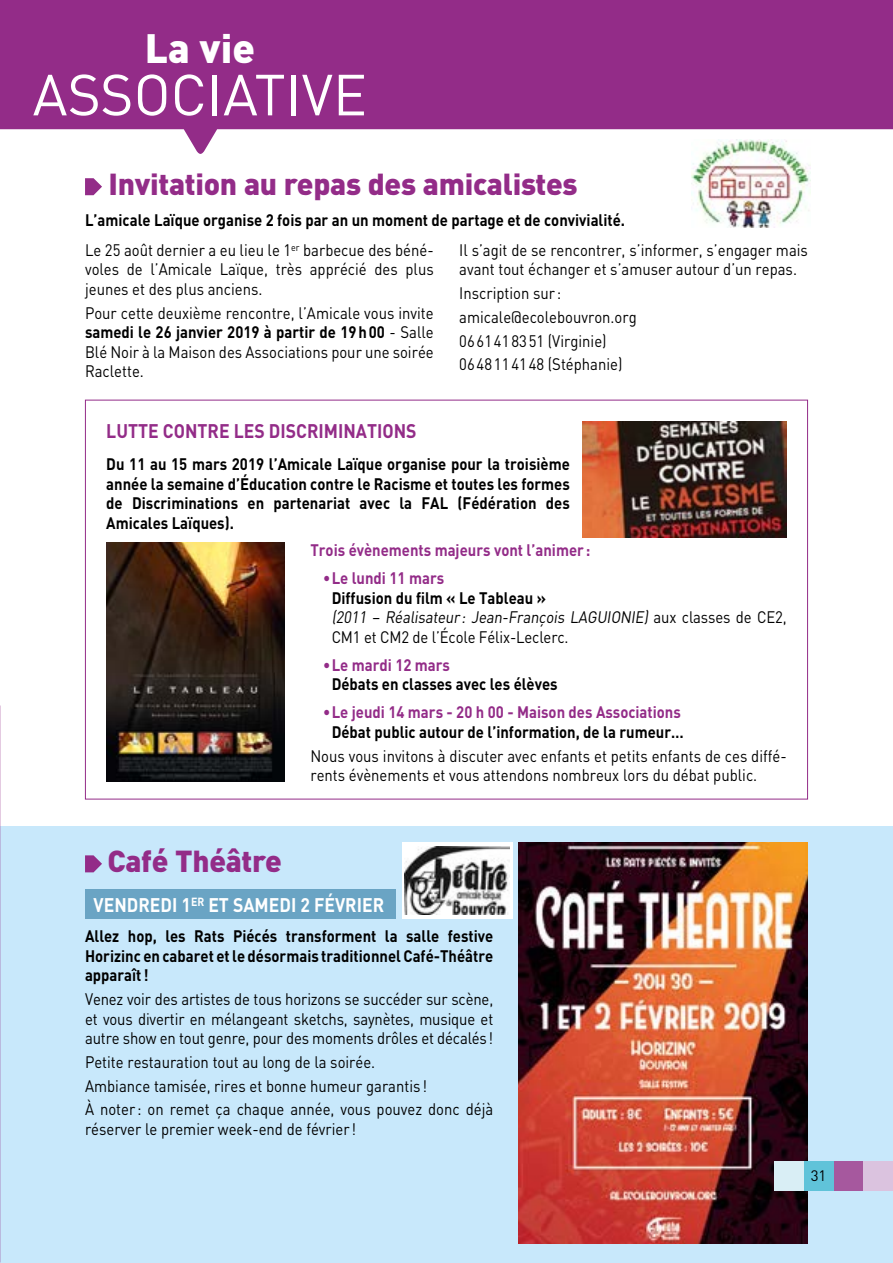
<style>
.page{position:relative;width:893px;height:1263px;background:#fff}
.page>*{position:absolute;margin:0;border:0;box-sizing:border-box;transform-origin:0 0}
.t1{font:57px "DIN";color:#fff}
.t2{font:900 40.5px "DIN";color:#fff}
.t3{font:900 30px "DIN";letter-spacing:-.01em;color:#932c88}
.t4{font:700 19.5px "DIN";color:#932c88;scale:.9 1}
.t5{font:700 19.5px "DIN";color:#fff;scale:.9 1}
.t6{font:16.5px/19.5px "DIN";color:#000;scale:.9 1}
.t7{font:700 16.5px/19.5px "DIN";color:#000;text-align:justify;scale:.9 1}
.t8{font:700 16.5px "DIN";color:#932c88;scale:.9 1}
.t9{font:15px "DIN";color:#000}
.s1{font-weight:400}
.s2{font-weight:700}
</style>
<div class="page">
<div style="left:0;top:827px;width:893px;height:436px;background:#c8e8fb"></div>
<img style="left:692px;top:154px;width:119px;height:73px">
<img style="left:519px;top:842px;width:289px;height:401px">
<svg style="left:0;top:0;width:893px;height:154px;fill:#932c88"></svg>
<div style="left:833px;top:1161px;width:30px;height:30px;background:#a6589e"></div>
<div style="left:863px;top:1161px;width:30px;height:30px;background:#dbc3df"></div>
<div style="left:804px;top:1161px;width:29px;height:30px;background:#60c3d9"></div>
<div style="left:774px;top:1161px;width:30px;height:30px;background:#d9eef5"></div>
<img style="left:106px;top:543px;width:179px;height:238px">
<img style="left:583px;top:422px;width:204px;height:116px">
<svg style="left:85px;top:855px;width:17px;height:17px"></svg>
<div style="left:85px;top:889px;width:310px;height:29px;background:#6aa4c4"></div>
<div style="left:402px;top:842px;width:110px;height:76px;background:#fff"></div>
<img style="left:405px;top:846px;width:104px;height:68px">
<svg style="left:85px;top:178px;width:17px;height:17px"></svg>
<h2 class="t2" style="left:145px;top:21px;width:112px">La vie</h2>
<h1 class="t1" style="left:33px;top:59px;width:336px">ASSOCIATIVE</h1>
<h3 class="t3" style="left:108px;top:164px;width:471px">Invitation au repas des amicalistes</h3>
<p class="t7" style="left:85px;top:205px;width:602px;line-height:29.4px">L’amicale Laïque organise 2 fois par an un moment de partage et de convivialité.<br><span class="s1">Le 25 août dernier a eu lieu le 1</span><sup>er</sup> <span class="s1">barbecue des béné-</span></p>
<p class="t6" style="left:85px;top:259px;width:389px">voles de l’Amicale Laïque, très apprécié des plus jeunes et des plus anciens.</p>
<p class="t6" style="left:85px;top:303px;width:389px;text-align:justify">Pour cette deuxième rencontre, l’Amicale vous invite <span class="s2">samedi le 26 janvier 2019 à partir de 19h00</span> - Salle Blé Noir à la Maison des Associations pour une soirée Raclette.</p>
<p class="t6" style="left:459px;top:240px;width:389px">Il s’agit de se rencontrer, s’informer, s’engager mais avant tout échanger et s’amuser autour d’un repas.</p>
<p class="t6" style="left:459px;top:281px;width:199px;line-height:23.7px">Inscription sur : amicale@ecolebouvron.org<br>0661418351 (Virginie)<br>0648114148 (Stéphanie)</p>
<p class="t4" style="left:106px;top:418px;width:346px">LUTTE CONTRE LES DISCRIMINATIONS</p>
<p class="t7" style="left:106px;top:454px;width:516px">Du 11 au 15 mars 2019 l’Amicale Laïque organise pour la troisième année la semaine d’Éducation contre le Racisme et toutes les formes de Discriminations en partenariat avec la FAL (Fédération des Amicales Laïques).</p>
<p class="t8" style="left:310px;top:540px;width:313px">Trois évènements majeurs vont l’animer :</p>
<p class="t8" style="left:323px;top:568px;width:136px">•Le lundi 11 mars</p>
<p class="t7" style="left:332px;top:587px;width:240px">Diffusion du film « Le Tableau »</p>
<p class="t6" style="left:332px;top:607px;width:507px">(2011 – Réalisateur: Jean-François LAGUIONIE) a u x c la ss e s d e C E 2 ,<br>CM1 et CM2 de l’École Félix-Leclerc.</p>
<p class="t8" style="left:323px;top:654px;width:142px">•Le mardi 12 mars</p>
<p class="t7" style="left:332px;top:674px;width:253px">Débats en classes avec les élèves</p>
<p class="t8" style="left:323px;top:702px;width:399px">•Le jeudi 14 mars - 20 h 00 - Maison des Associations</p>
<p class="t7" style="left:332px;top:721px;width:393px">Débat public autour de l’information, de la rumeur…</p>
<p class="t6" style="left:310px;top:746px;width:531px">Nous vous invitons à discuter avec enfants et petits enfants de ces diffé&shy;rents évènements et vous attendons nombreux lors du débat public.</p>
<h3 class="t3" style="left:108px;top:841px;width:176px">Café Théâtre</h3>
<p class="t5" style="left:94px;top:892px;width:324px">VENDREDI 1<sup>ER</sup> ET SAMEDI 2 FÉVRIER</p>
<p class="t7" style="left:85px;top:926px;width:455px">Allez hop, les Rats Piécés transforment la salle festive Horizinc en cabaret et le désormais traditionnel Café-Théâtre apparaît!</p>
<p class="t6" style="left:85px;top:989px;width:455px;text-align:justify">Venez voir des artistes de tous horizons se succéder sur scène, et vous divertir en mélangeant sketchs, saynètes, musique et autre show en tout genre, pour des moments drôles et décalés!</p>
<p class="t6" style="left:85px;top:1050px;width:455px;line-height:23.7px">Petite restauration tout au long de la soirée.<br>Ambiance tamisée, rires et bonne humeur garantis !<br>À noter : on remet ça chaque année, vous pouvez donc déjà</p>
<p class="t6" style="left:85px;top:1119px;width:303px">réserver le premier week-end de février !</p>
<p class="t9" style="left:811px;top:1166px;width:17px">31</p>
</div>
